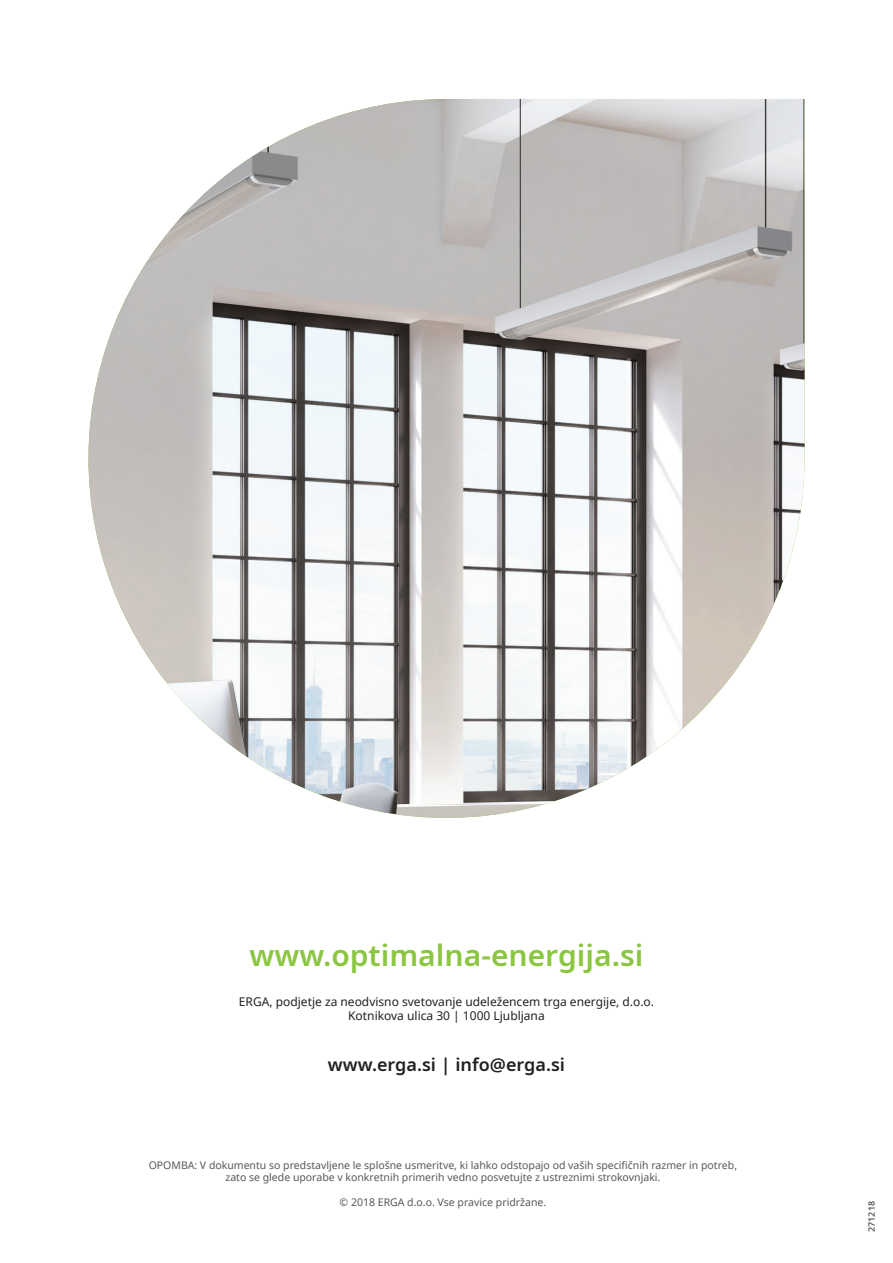
<style>
.page{position:relative;width:893px;height:1263px;background:#fff}
.page>*{position:absolute;margin:0;border:0;box-sizing:border-box;transform-origin:0 0}
.t1{font:600 30px "Noto Sans";color:#8bc640}
.t2{font:600 18px "Noto Sans";color:#231f20}
.t3{font:12px/13.8px "Noto Sans";color:#231f20;text-align:center}
.t4{font:10.5px/12px "Noto Sans";color:#57585a;text-align:center}
.t5{font:600 9px "Noto Sans";color:#585a5c}
</style>
<div class="page">
<svg style="left:88px;top:99px;width:716px;height:719px"></svg>
<h1 class="t1" style="left:250px;top:934px;width:395px">www.optimalna-energija.si</h1>
<p class="t3" style="left:239px;top:994px;width:417px">ERGA, podjetje za neodvisno svetovanje udeležencem trga energije, d.o.o.<br>Kotnikova ulica 30 | 1000 Ljubljana</p>
<h2 class="t2" style="left:328px;top:1052px;width:239px">www.erga.si | info@erga.si</h2>
<p class="t4" style="left:149px;top:1159px;width:590px">OPOMBA: V dokumentu so predstavljene le splošne usmeritve, ki lahko odstopajo od vaših specifičnih razmer in potreb, zato se glede uporabe v konkretnih primerih vedno posvetujte z ustreznimi strokovnjaki.</p>
<p class="t4" style="left:340px;top:1195px;width:208px">© 2018 ERGA d.o.o. Vse pravice pridržane.</p>
<p class="t5" style="left:865px;top:1232px;width:32px;rotate:-90deg">271218</p>
</div>
